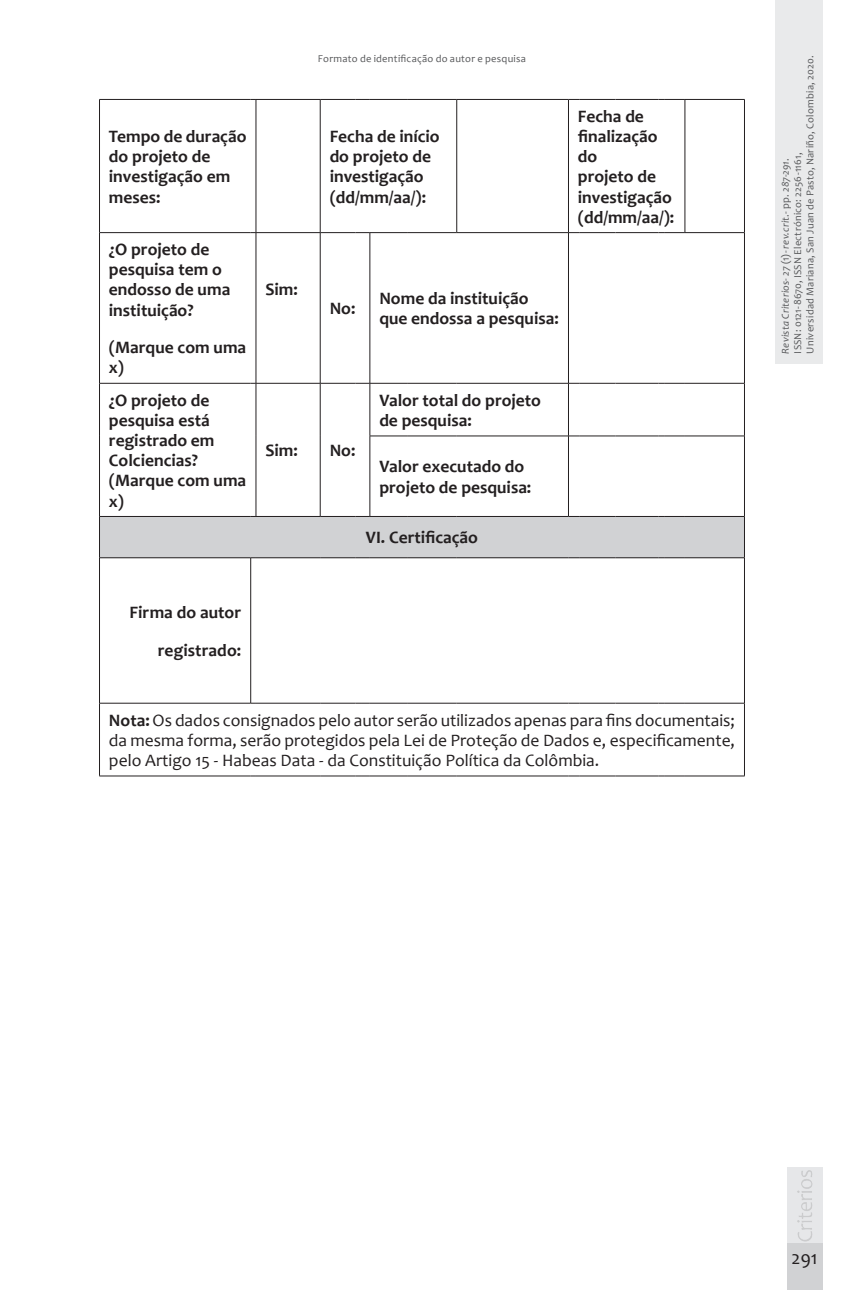
<style>
.page{position:relative;width:844px;height:1290px;background:#fff}
.page>*{position:absolute;margin:0;border:0;box-sizing:border-box;transform-origin:0 0}
.t1{font:19.25px "Candara";color:#231f20}
.titulo{font:700 17.5px/20.1px "Candara";color:#231f20}
.t2{font:17.5px/20.1px "Candara";color:#231f20;text-align:justify}
.t3{font:10.5px/12.2px "Candara";letter-spacing:.025em;color:#57585a}
.s1{font-style:italic}
.s2{font-weight:700}
</style>
<div class="page">
<div style="left:774px;top:0;width:48px;height:363px;background:#e9eaeb"></div>
<div style="left:787px;top:1243px;width:35px;height:47px;background:#d1d2d4"></div>
<div style="left:787px;top:1167px;width:35px;height:76px;background:#e6e7e9"></div>
<img style="left:797px;top:1170px;width:16px;height:72px">
<div style="left:99px;top:516px;width:645px;height:42px;background:#d1d2d4"></div>
<hr style="left:99px;top:99px;width:152px;height:1px;background:#231f20">
<hr style="left:99px;top:100px;width:1px;height:132px;background:#231f20">
<hr style="left:256px;top:99px;width:64px;height:1px;background:#231f20">
<hr style="left:255px;top:100px;width:1px;height:132px;background:#231f20">
<hr style="left:320px;top:99px;width:35px;height:1px;background:#231f20">
<hr style="left:320px;top:100px;width:1px;height:132px;background:#231f20">
<svg style="left:355px;top:99px;width:15px;height:1px"></svg>
<hr style="left:370px;top:99px;width:37px;height:1px;background:#231f20">
<hr style="left:407px;top:99px;width:49px;height:1px;background:#231f20">
<hr style="left:456px;top:99px;width:112px;height:1px;background:#231f20">
<hr style="left:456px;top:100px;width:1px;height:132px;background:#231f20">
<hr style="left:568px;top:100px;width:1px;height:132px;background:#231f20">
<hr style="left:579px;top:99px;width:36px;height:1px;background:#231f20">
<hr style="left:615px;top:99px;width:43px;height:1px;background:#231f20">
<svg style="left:658px;top:99px;width:26px;height:1px"></svg>
<hr style="left:684px;top:99px;width:60px;height:1px;background:#231f20">
<hr style="left:684px;top:100px;width:1px;height:132px;background:#231f20">
<hr style="left:744px;top:100px;width:1px;height:132px;background:#231f20">
<hr style="left:99px;top:232px;width:152px;height:1px;background:#231f20">
<hr style="left:99px;top:233px;width:1px;height:150px;background:#231f20">
<hr style="left:256px;top:232px;width:64px;height:1px;background:#231f20">
<hr style="left:255px;top:233px;width:1px;height:150px;background:#231f20">
<hr style="left:320px;top:232px;width:35px;height:1px;background:#231f20">
<hr style="left:320px;top:233px;width:1px;height:150px;background:#231f20">
<svg style="left:355px;top:232px;width:15px;height:1px"></svg>
<hr style="left:370px;top:232px;width:37px;height:1px;background:#231f20">
<hr style="left:369px;top:233px;width:1px;height:150px;background:#231f20">
<hr style="left:407px;top:232px;width:49px;height:1px;background:#231f20">
<hr style="left:456px;top:232px;width:112px;height:1px;background:#231f20">
<hr style="left:568px;top:233px;width:1px;height:150px;background:#231f20">
<hr style="left:579px;top:232px;width:36px;height:1px;background:#231f20">
<hr style="left:615px;top:232px;width:43px;height:1px;background:#231f20">
<svg style="left:658px;top:232px;width:26px;height:1px"></svg>
<hr style="left:684px;top:232px;width:60px;height:1px;background:#231f20">
<hr style="left:744px;top:233px;width:1px;height:150px;background:#231f20">
<hr style="left:99px;top:383px;width:152px;height:1px;background:#231f20">
<hr style="left:99px;top:383px;width:1px;height:53px;background:#231f20">
<hr style="left:256px;top:383px;width:64px;height:1px;background:#231f20">
<hr style="left:255px;top:383px;width:1px;height:53px;background:#231f20">
<hr style="left:320px;top:383px;width:35px;height:1px;background:#231f20">
<hr style="left:320px;top:383px;width:1px;height:53px;background:#231f20">
<svg style="left:355px;top:383px;width:14px;height:1px"></svg>
<hr style="left:99px;top:436px;width:1px;height:80px;background:#231f20">
<hr style="left:255px;top:436px;width:1px;height:80px;background:#231f20">
<hr style="left:320px;top:436px;width:1px;height:80px;background:#231f20">
<hr style="left:370px;top:383px;width:37px;height:1px;background:#231f20">
<hr style="left:369px;top:383px;width:1px;height:53px;background:#231f20">
<hr style="left:407px;top:383px;width:49px;height:1px;background:#231f20">
<hr style="left:456px;top:383px;width:112px;height:1px;background:#231f20">
<hr style="left:568px;top:383px;width:1px;height:53px;background:#231f20">
<hr style="left:579px;top:383px;width:36px;height:1px;background:#231f20">
<hr style="left:615px;top:383px;width:43px;height:1px;background:#231f20">
<svg style="left:658px;top:383px;width:26px;height:1px"></svg>
<hr style="left:684px;top:383px;width:60px;height:1px;background:#231f20">
<hr style="left:744px;top:383px;width:1px;height:53px;background:#231f20">
<hr style="left:369px;top:436px;width:38px;height:1px;background:#231f20">
<hr style="left:369px;top:436px;width:1px;height:80px;background:#231f20">
<hr style="left:407px;top:436px;width:49px;height:1px;background:#231f20">
<hr style="left:456px;top:436px;width:112px;height:1px;background:#231f20">
<hr style="left:568px;top:436px;width:1px;height:80px;background:#231f20">
<hr style="left:579px;top:436px;width:36px;height:1px;background:#231f20">
<hr style="left:615px;top:436px;width:43px;height:1px;background:#231f20">
<svg style="left:658px;top:436px;width:26px;height:1px"></svg>
<hr style="left:684px;top:436px;width:60px;height:1px;background:#231f20">
<hr style="left:744px;top:436px;width:1px;height:80px;background:#231f20">
<hr style="left:99px;top:558px;width:1px;height:145px;background:#231f20">
<hr style="left:250px;top:558px;width:1px;height:145px;background:#231f20">
<hr style="left:744px;top:558px;width:1px;height:145px;background:#231f20">
<hr style="left:99px;top:703px;width:152px;height:1px;background:#231f20">
<hr style="left:99px;top:703px;width:1px;height:73px;background:#231f20">
<hr style="left:256px;top:703px;width:64px;height:1px;background:#231f20">
<hr style="left:320px;top:703px;width:35px;height:1px;background:#231f20">
<svg style="left:355px;top:703px;width:15px;height:1px"></svg>
<hr style="left:370px;top:703px;width:37px;height:1px;background:#231f20">
<hr style="left:407px;top:703px;width:49px;height:1px;background:#231f20">
<hr style="left:456px;top:703px;width:112px;height:1px;background:#231f20">
<hr style="left:579px;top:703px;width:36px;height:1px;background:#231f20">
<hr style="left:615px;top:703px;width:43px;height:1px;background:#231f20">
<svg style="left:658px;top:703px;width:26px;height:1px"></svg>
<hr style="left:684px;top:703px;width:60px;height:1px;background:#231f20">
<hr style="left:744px;top:703px;width:1px;height:73px;background:#231f20">
<hr style="left:99px;top:776px;width:152px;height:1px;background:#231f20">
<hr style="left:256px;top:776px;width:64px;height:1px;background:#231f20">
<hr style="left:320px;top:776px;width:35px;height:1px;background:#231f20">
<svg style="left:355px;top:776px;width:15px;height:1px"></svg>
<hr style="left:370px;top:776px;width:37px;height:1px;background:#231f20">
<hr style="left:407px;top:776px;width:49px;height:1px;background:#231f20">
<hr style="left:456px;top:776px;width:112px;height:1px;background:#231f20">
<hr style="left:579px;top:776px;width:36px;height:1px;background:#231f20">
<hr style="left:615px;top:776px;width:43px;height:1px;background:#231f20">
<svg style="left:658px;top:776px;width:26px;height:1px"></svg>
<hr style="left:684px;top:776px;width:60px;height:1px;background:#231f20">
<hr style="left:99px;top:516px;width:152px;height:1px;background:#231f20">
<hr style="left:99px;top:517px;width:1px;height:40px;background:#231f20">
<hr style="left:256px;top:516px;width:64px;height:1px;background:#231f20">
<hr style="left:320px;top:516px;width:35px;height:1px;background:#231f20">
<svg style="left:355px;top:516px;width:15px;height:1px"></svg>
<hr style="left:370px;top:516px;width:37px;height:1px;background:#231f20">
<hr style="left:407px;top:516px;width:49px;height:1px;background:#231f20">
<hr style="left:456px;top:516px;width:112px;height:1px;background:#231f20">
<hr style="left:579px;top:516px;width:36px;height:1px;background:#231f20">
<hr style="left:615px;top:516px;width:43px;height:1px;background:#231f20">
<svg style="left:658px;top:516px;width:26px;height:1px"></svg>
<hr style="left:684px;top:516px;width:60px;height:1px;background:#231f20">
<hr style="left:744px;top:517px;width:1px;height:40px;background:#231f20">
<hr style="left:99px;top:557px;width:152px;height:1px;background:#231f20">
<hr style="left:256px;top:557px;width:64px;height:1px;background:#231f20">
<hr style="left:320px;top:557px;width:35px;height:1px;background:#231f20">
<svg style="left:355px;top:557px;width:15px;height:1px"></svg>
<hr style="left:370px;top:557px;width:37px;height:1px;background:#231f20">
<hr style="left:407px;top:557px;width:49px;height:1px;background:#231f20">
<hr style="left:456px;top:557px;width:112px;height:1px;background:#231f20">
<hr style="left:579px;top:557px;width:36px;height:1px;background:#231f20">
<hr style="left:615px;top:557px;width:43px;height:1px;background:#231f20">
<svg style="left:658px;top:557px;width:26px;height:1px"></svg>
<hr style="left:684px;top:557px;width:60px;height:1px;background:#231f20">
<p class="t3" style="left:318px;top:53px;width:209px">Formato de identificação do autor e pesquisa</p>
<p class="t3" style="left:779px;top:353px;width:299px;rotate:-90deg"><span class="s1">Revista Criterios- 27</span> (1)- <span class="s1">rev.crit</span>.- pp. <span class="s1">287-291</span>.<br>ISSN: 0121-8670, ISSN Electrónico: 2256-1161,<br>Universidad Mariana, San Juan de Pasto, Nariño, Colombia, 2020.</p>
<p class="titulo" style="left:577px;top:106px;width:98px">Fecha de finalização do<br>projeto de investigação (dd/mm/aa/):</p>
<p class="titulo" style="left:109px;top:126px;width:139px">Tempo de duração do projeto de investigação em meses:</p>
<p class="titulo" style="left:329px;top:126px;width:112px">Fecha de início do projeto de investigação (dd/mm/aa/):</p>
<p class="titulo" style="left:109px;top:239px;width:123px">¿O projeto de pesquisa tem o endosso de uma instituição?</p>
<p class="titulo" style="left:109px;top:337px;width:139px">(Marque com uma x)</p>
<p class="titulo" style="left:265px;top:279px;width:34px">Sim:</p>
<p class="titulo" style="left:329px;top:298px;width:27px">No:</p>
<p class="titulo" style="left:379px;top:288px;width:181px">Nome da instituição que endossa a pesquisa:</p>
<p class="titulo" style="left:109px;top:390px;width:139px">¿O projeto de pesquisa está registrado em<br>Colciencias? (Marque com uma x)</p>
<p class="titulo" style="left:265px;top:440px;width:34px">Sim:</p>
<p class="titulo" style="left:329px;top:440px;width:27px">No:</p>
<p class="titulo" style="left:379px;top:390px;width:163px">Valor total do projeto de pesquisa:</p>
<p class="titulo" style="left:379px;top:456px;width:153px">Valor executado do projeto de pesquisa:</p>
<p class="titulo" style="left:366px;top:527px;width:113px">VI. Certificação</p>
<p class="titulo" style="left:129px;top:602px;width:113px">Firma do autor</p>
<p class="titulo" style="left:158px;top:640px;width:85px">registrado:</p>
<p class="t2" style="left:109px;top:710px;width:627px"><span class="s2">Nota:</span> Os dados consignados pelo autor serão utilizados apenas para fins documentais; da mesma forma, serão protegidos pela Lei de Proteção de Dados e, especificamente, pelo Artigo 15 - Habeas Data - da Constituição Política da Colômbia.</p>
<p class="t1" style="left:791px;top:1246px;width:28px">291</p>
</div>
